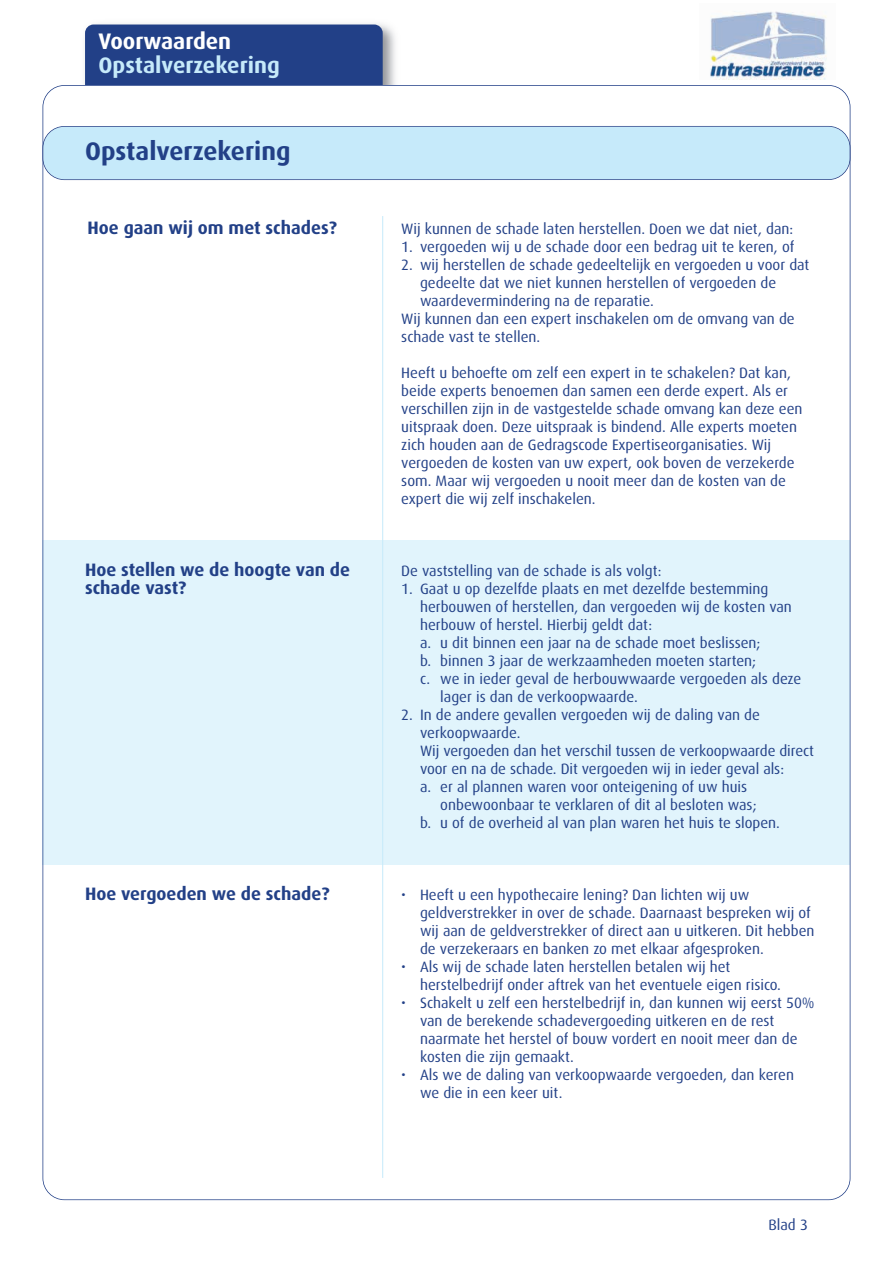
<style>
.page{position:relative;width:893px;height:1263px;background:#fff}
.page>*{position:absolute;margin:0;border:0;box-sizing:border-box;transform-origin:0 0}
.t1{font:700 25.5px "Dax";color:#224087}
.t2{font:700 22.5px "Dax";color:#c6eafa}
.t3{font:700 22.5px "Dax";color:#fff}
.t4{font:700 18px/18px "Dax";color:#224087}
.t5{font:15px/18px "Dax";color:#224087}
</style>
<div class="page">
<div style="left:43px;top:540px;width:807px;height:324px;background:#e1f4fc"></div>
<img style="left:85px;top:24px;width:310px;height:61px">
<div style="left:85px;top:25px;width:298px;height:80px;background:#224087;border-radius:9px"></div>
<img style="left:710px;top:11px;width:117px;height:68px">
<div style="left:67px;top:85px;width:351px;height:41px;background:#fff"></div>
<hr style="left:382px;top:216px;width:1px;height:962px;background:#c6eafa">
<div style="left:43px;top:127px;width:807px;height:52px;background:#c6eafa;border-radius:21px"></div>
<div style="left:42px;top:126px;width:808px;height:54px;border:2px solid #224087;border-radius:22px"></div>
<h2 class="t3" style="left:99px;top:31px;width:134px">Voorwaarden</h2>
<h2 class="t2" style="left:99px;top:55px;width:183px">Opstalverzekering</h2>
<h1 class="t1" style="left:85px;top:140px;width:207px">Opstalverzekering</h1>
<p class="t4" style="left:88px;top:220px;width:251px">Hoe gaan wij om met schades?</p>
<p class="t4" style="left:85px;top:562px;width:267px">Hoe stellen we de hoogte van de schade vast?</p>
<p class="t4" style="left:85px;top:886px;width:246px">Hoe vergoeden we de schade?</p>
<p class="t5" style="left:401px;top:221px;width:394px">Wij kunnen de schade laten herstellen. Doen we dat niet, dan:</p>
<p class="t5" style="left:401px;top:239px;width:395px">1. vergoeden wij u de schade door een bedrag uit te keren, of</p>
<p class="t5" style="left:401px;top:257px;width:410px">2. wij herstellen de schade gedeeltelijk en vergoeden u voor dat</p>
<p class="t5" style="left:420px;top:275px;width:358px">gedeelte dat we niet kunnen herstellen of vergoeden de</p>
<p class="t5" style="left:420px;top:293px;width:235px">waardevermindering na de reparatie.</p>
<p class="t5" style="left:401px;top:311px;width:395px">Wij kunnen dan een expert inschakelen om de omvang van de</p>
<p class="t5" style="left:401px;top:329px;width:141px">schade vast te stellen.</p>
<p class="t5" style="left:401px;top:365px;width:403px">Heeft u behoefte om zelf een expert in te schakelen? Dat kan, beide experts benoemen dan samen een derde expert. Als er verschillen zijn in de vastgestelde schade omvang kan deze een uitspraak doen. Deze uitspraak is bindend. Alle experts moeten zich houden aan de Gedragscode Expertiseorganisaties. Wij vergoeden de kosten van uw expert, ook boven de verzekerde som. Maar wij vergoeden u nooit meer dan de kosten van de expert die wij zelf inschakelen.</p>
<p class="t5" style="left:401px;top:563px;width:262px">De vaststelling van de schade is als volgt:</p>
<p class="t5" style="left:401px;top:581px;width:369px">1. Gaat u op dezelfde plaats en met dezelfde bestemming</p>
<p class="t5" style="left:420px;top:599px;width:373px">herbouwen of herstellen, dan vergoeden wij de kosten van</p>
<p class="t5" style="left:420px;top:617px;width:234px">herbouw of herstel. Hierbij geldt dat:</p>
<p class="t5" style="left:420px;top:635px;width:342px">a. u dit binnen een jaar na de schade moet beslissen;</p>
<p class="t5" style="left:420px;top:653px;width:338px">b. binnen 3 jaar de werkzaamheden moeten starten;</p>
<p class="t5" style="left:420px;top:671px;width:383px">c. we in ieder geval de herbouwwaarde vergoeden als deze</p>
<p class="t5" style="left:440px;top:689px;width:199px">lager is dan de verkoopwaarde.</p>
<p class="t5" style="left:401px;top:707px;width:360px">2. In de andere gevallen vergoeden wij de daling van de</p>
<p class="t5" style="left:420px;top:725px;width:102px">verkoopwaarde.</p>
<p class="t5" style="left:420px;top:743px;width:395px">Wij vergoeden dan het verschil tussen de verkoopwaarde direct</p>
<p class="t5" style="left:420px;top:761px;width:366px">voor en na de schade. Dit vergoeden wij in ieder geval als:</p>
<p class="t5" style="left:420px;top:779px;width:329px">a. er al plannen waren voor onteigening of uw huis</p>
<p class="t5" style="left:440px;top:797px;width:318px">onbewoonbaar te verklaren of dit al besloten was;</p>
<p class="t5" style="left:420px;top:815px;width:361px">b. u of de overheid al van plan waren het huis te slopen.</p>
<p class="t5" style="left:420px;top:887px;width:396px;text-indent:-19px">• Heeft u een hypothecaire lening? Dan lichten wij uw geldverstrekker in over de schade. Daarnaast bespreken wij of wij aan de geldverstrekker of direct aan u uitkeren. Dit hebben de verzekeraars en banken zo met elkaar afgesproken.</p>
<p class="t5" style="left:420px;top:959px;width:362px;text-indent:-19px">• Als wij de schade laten herstellen betalen wij het herstelbedrijf onder aftrek van het eventuele eigen risico.</p>
<p class="t5" style="left:420px;top:995px;width:396px;text-indent:-19px">• Schakelt u zelf een herstelbedrijf in, dan kunnen wij eerst 50% van de berekende schadevergoeding uitkeren en de rest naarmate het herstel of bouw vordert en nooit meer dan de kosten die zijn gemaakt.</p>
<p class="t5" style="left:420px;top:1067px;width:375px;text-indent:-19px">• Als we de daling van verkoopwaarde vergoeden, dan keren we die in een keer uit.</p>
<p class="t5" style="left:768px;top:1217px;width:41px">Blad 3</p>
</div>
